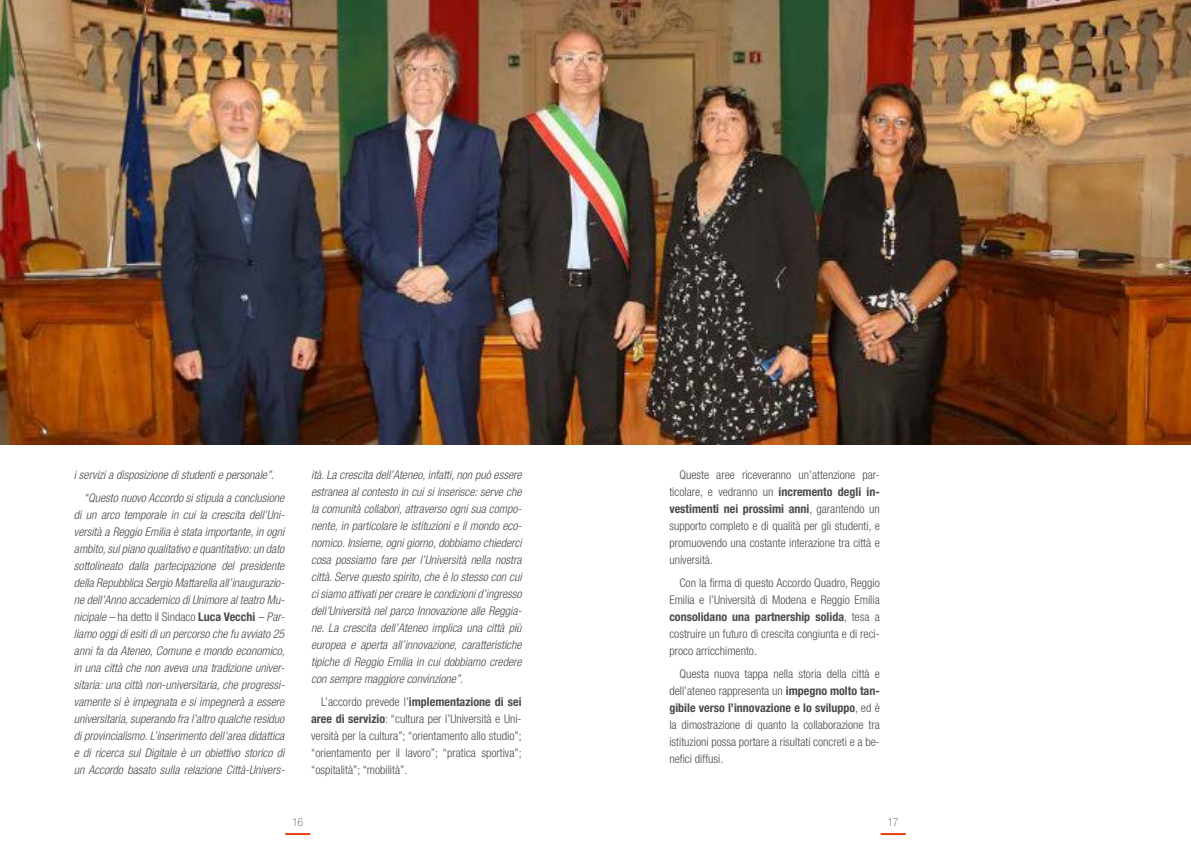
<style>
.page{position:relative;width:1191px;height:842px;background:#fff}
.page>*{position:absolute;margin:0;border:0;box-sizing:border-box;transform-origin:0 0}
.t1{font:italic 300 condensed 12px/17px "Helvetica Neue LT Std";color:#4a4a49;text-align:justify}
.t2{font:300 condensed 12px/17px "Helvetica Neue LT Std";color:#4a4a49;text-align:justify}
.t3{font:100 condensed 11px "Helvetica Neue LT Std";color:#4a4a49}
.s1{font-style:normal}
.s2{font-weight:700;font-style:normal}
.s3{font-weight:700}
</style>
<div class="page">
<hr style="left:285px;top:833px;width:25px;height:2px;background:#e74011">
<hr style="left:880px;top:833px;width:25px;height:2px;background:#e74011">
<img style="left:0;top:0;width:1191px;height:444px">
<p class="t1" style="left:84px;top:464px;width:202px;line-height:23px;text-indent:-10px">i servizi a disposizione di studenti e personale”. “Questo nuovo Accordo si stipula a conclusione</p>
<p class="t1" style="left:74px;top:507px;width:212px">di un arco temporale in cui la crescita dell’Uni&shy;versità a Reggio Emilia è stata importante, in ogni ambito, sul piano qualitativo e quantitativo: un dato sottolineato dalla partecipazione del presidente della Repubblica Sergio Mattarella all’inaugurazio&shy;ne dell’Anno accademico di Unimore al teatro Mu&shy;nicipale – <span class="s1">ha detto il Sindaco</span> <span class="s2">Luca Vecchi</span> – Par&shy;liamo oggi di esiti di un percorso che fu avviato 25 anni fa da Ateneo, Comune e mondo economico, in una città che non aveva una tradizione univer&shy;sitaria: una città non-universitaria, che progressi&shy;vamente si è impegnata e si impegnerà a essere universitaria, superando fra l’altro qualche residuo di provincialismo. L’inserimento dell’area didattica e di ricerca sul Digitale è un obiettivo storico di un Accordo basato sulla relazione Città-Univers-</p>
<p class="t1" style="left:311px;top:467px;width:212px">ità. La crescita dell’Ateneo, infatti, non può essere estranea al contesto in cui si inserisce: serve che la comunità collabori, attraverso ogni sua compo&shy;nente, in particolare le istituzioni e il mondo eco&shy;nomico. Insieme, ogni giorno, dobbiamo chiederci cosa possiamo fare per l’Università nella nostra città. Serve questo spirito, che è lo stesso con cui ci siamo attivati per creare le condizioni d’ingresso dell’Università nel parco Innovazione alle Reggia&shy;ne. La crescita dell’Ateneo implica una città più europea e aperta all’innovazione, caratteristiche tipiche di Reggio Emilia in cui dobbiamo credere con sempre maggiore convinzione”.</p>
<p class="t2" style="left:311px;top:693px;width:212px;text-indent:10px">L’accordo prevede l’<span class="s3">implementazione di sei aree di servizio</span>: “cultura per l’Università e Uni&shy;versità per la cultura”; “orientamento allo studio”; “orientamento per il lavoro”; “pratica sportiva”; “ospitalità”; “mobilità”.</p>
<p class="t2" style="left:669px;top:466px;width:212px;text-indent:10px">Queste aree riceveranno un’attenzione par&shy;ticolare, e vedranno un <span class="s3">incremento degli in&shy;vestimenti nei prossimi anni</span>, garantendo un supporto completo e di qualità per gli studenti, e promuovendo una costante interazione tra città e università.</p>
<p class="t2" style="left:669px;top:574px;width:212px;text-indent:10px">Con la firma di questo Accordo Quadro, Reggio Emilia e l’Università di Modena e Reggio Emilia <span class="s3">consolidano una partnership solida</span>, tesa a costruire un futuro di crescita congiunta e di reci&shy;proco arricchimento.</p>
<p class="t2" style="left:669px;top:665px;width:212px;text-indent:10px">Questa nuova tappa nella storia della città e dell’ateneo rappresenta un <span class="s3">impegno molto tan&shy;gibile verso l’innovazione e lo sviluppo</span>, ed è la dimostrazione di quanto la collaborazione tra istituzioni possa portare a risultati concreti e a be&shy;nefici diffusi.</p>
<p class="t3" style="left:292px;top:816px;width:12px">16</p>
<p class="t3" style="left:888px;top:816px;width:12px">17</p>
</div>
